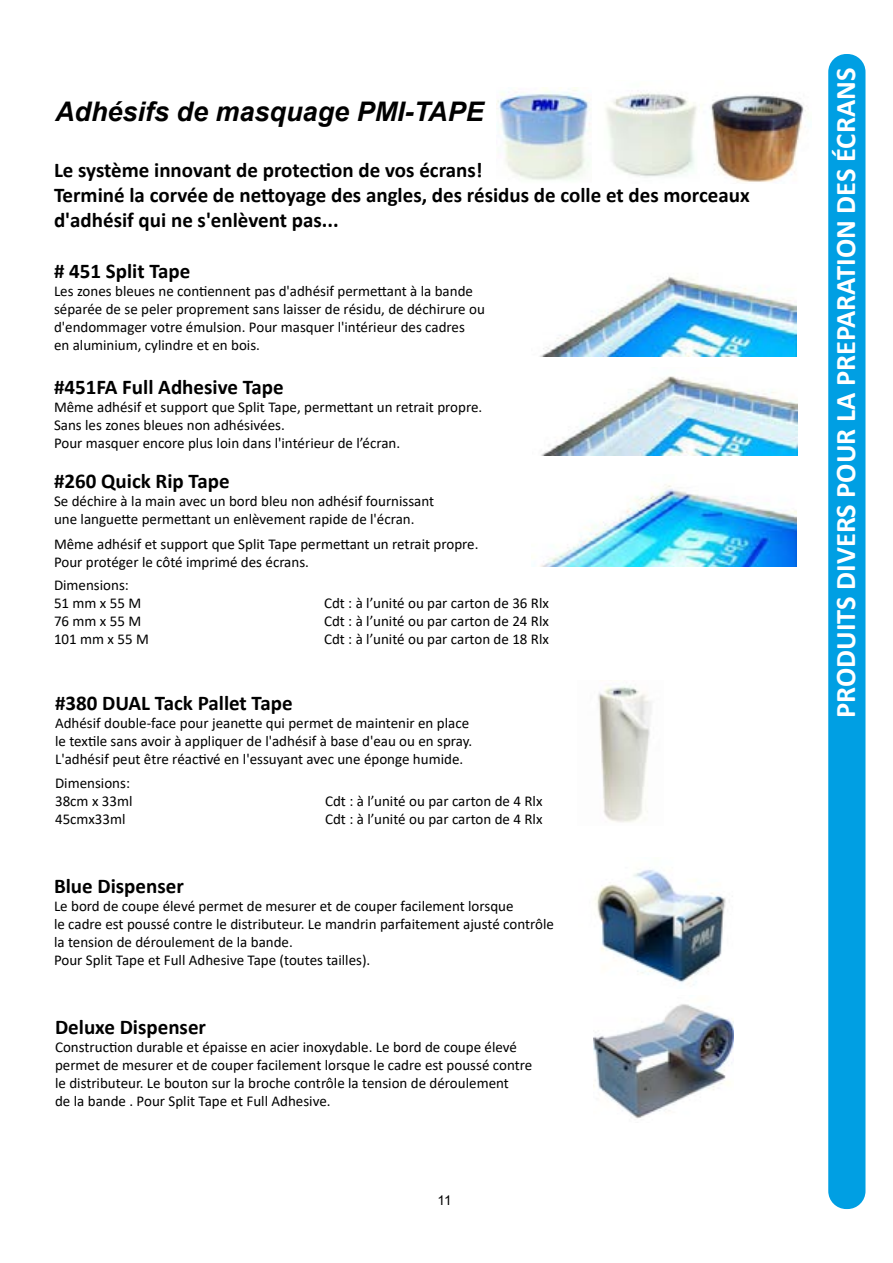
<style>
.page{position:relative;width:893px;height:1263px;background:#fff}
.page>*{position:absolute;margin:0;border:0;box-sizing:border-box;transform-origin:0 0}
.t1{font:700 28.5px "Calibri";color:#fff}
.t2{font:italic 700 27px "Arial";color:#000}
.t3{font:700 21px/25.2px "Calibri";color:#000}
.t4{font:15px/18px "Calibri";color:#000}
.t5{font:13.5px "Arial";color:#000}
</style>
<div class="page">
<div style="left:828px;top:54px;width:37px;height:1155px;background:#009fe3;border-radius:18px"></div>
<img style="left:496px;top:87px;width:95px;height:93px">
<img style="left:606px;top:90px;width:95px;height:87px">
<img style="left:701px;top:95px;width:105px;height:88px">
<img style="left:540px;top:276px;width:257px;height:80px">
<img style="left:541px;top:376px;width:257px;height:80px">
<img style="left:531px;top:484px;width:266px;height:83px">
<img style="left:598px;top:685px;width:53px;height:138px">
<img style="left:594px;top:869px;width:132px;height:116px">
<img style="left:593px;top:1004px;width:140px;height:115px">
<h2 class="t2" style="left:55px;top:94px;width:430px">Adhésifs de masquage PMI-TAPE</h2>
<h3 class="t3" style="left:54px;top:157px;width:697px">Le système innovant de protection de vos écrans!<br>Terminé la corvée de nettoyage des angles, des résidus de colle et des morceaux d'adhésif qui ne s'enlèvent pas...</h3>
<h3 class="t3" style="left:54px;top:259px;width:138px"># 451 Split Tape</h3>
<p class="t4" style="left:54px;top:282px;width:432px">Les zones bleues ne contiennent pas d'adhésif permettant à la bande séparée de se peler proprement sans laisser de résidu, de déchirure ou d'endommager votre émulsion. Pour masquer l'intérieur des cadres<br>en aluminium, cylindre et en bois.</p>
<h3 class="t3" style="left:54px;top:374px;width:231px">#451FA Full Adhesive Tape</h3>
<p class="t4" style="left:54px;top:398px;width:430px">Même adhésif et support que Split Tape, permettant un retrait propre.<br>Sans les zones bleues non adhésivées.<br>Pour masquer encore plus loin dans l'intérieur de l’écran.</p>
<h3 class="t3" style="left:54px;top:468px;width:177px">#260 Quick Rip Tape</h3>
<p class="t4" style="left:54px;top:491px;width:382px">Se déchire à la main avec un bord bleu non adhésif fournissant une languette permettant un enlèvement rapide de l'écran.</p>
<p class="t4" style="left:54px;top:534px;width:426px">Même adhésif et support que Split Tape permettant un retrait propre.<br>Pour protéger le côté imprimé des écrans.</p>
<p class="t4" style="left:54px;top:576px;width:89px">Dimensions:<br>51 mm x 55 M</p>
<p class="t4" style="left:324px;top:594px;width:227px">Cdt : à l’unité ou par carton de 36 Rlx</p>
<p class="t4" style="left:54px;top:612px;width:89px">76 mm x 55 M</p>
<p class="t4" style="left:324px;top:612px;width:227px">Cdt : à l’unité ou par carton de 24 Rlx</p>
<p class="t4" style="left:54px;top:630px;width:96px">101 mm x 55 M</p>
<p class="t4" style="left:324px;top:630px;width:227px">Cdt : à l’unité ou par carton de 18 Rlx</p>
<h3 class="t3" style="left:55px;top:690px;width:239px">#380 DUAL Tack Pallet Tape</h3>
<p class="t4" style="left:55px;top:714px;width:419px">Adhésif double-face pour jeanette qui permet de maintenir en place le textile sans avoir à appliquer de l'adhésif à base d'eau ou en spray.<br>L'adhésif peut être réactivé en l'essuyant avec une éponge humide.</p>
<p class="t4" style="left:55px;top:773px;width:79px">Dimensions:<br>38cm x 33ml</p>
<p class="t4" style="left:325px;top:791px;width:219px">Cdt : à l’unité ou par carton de 4 Rlx</p>
<p class="t4" style="left:55px;top:809px;width:72px">45cmx33ml</p>
<p class="t4" style="left:325px;top:809px;width:219px">Cdt : à l’unité ou par carton de 4 Rlx</p>
<h3 class="t3" style="left:54px;top:873px;width:131px">Blue Dispenser</h3>
<p class="t4" style="left:54px;top:896px;width:501px">Le bord de coupe élevé permet de mesurer et de couper facilement lorsque<br>le cadre est poussé contre le distributeur. Le mandrin parfaitement ajusté contrôle la tension de déroulement de la bande.<br>Pour Split Tape et Full Adhesive Tape (toutes tailles).</p>
<h3 class="t3" style="left:55px;top:1014px;width:152px">Deluxe Dispenser</h3>
<p class="t4" style="left:55px;top:1038px;width:479px">Construction durable et épaisse en acier inoxydable. Le bord de coupe élevé permet de mesurer et de couper facilement lorsque le cadre est poussé contre le distributeur. Le bouton sur la broche contrôle la tension de déroulement<br>de la bande . Pour Split Tape et Full Adhesive.</p>
<p class="t5" style="left:438px;top:1191px;width:16px">11</p>
<h1 class="t1" style="left:825px;top:718px;width:652px;rotate:-90deg">PRODUITS DIVERS POUR LA PREPARATION DES ÉCRANS</h1>
</div>
